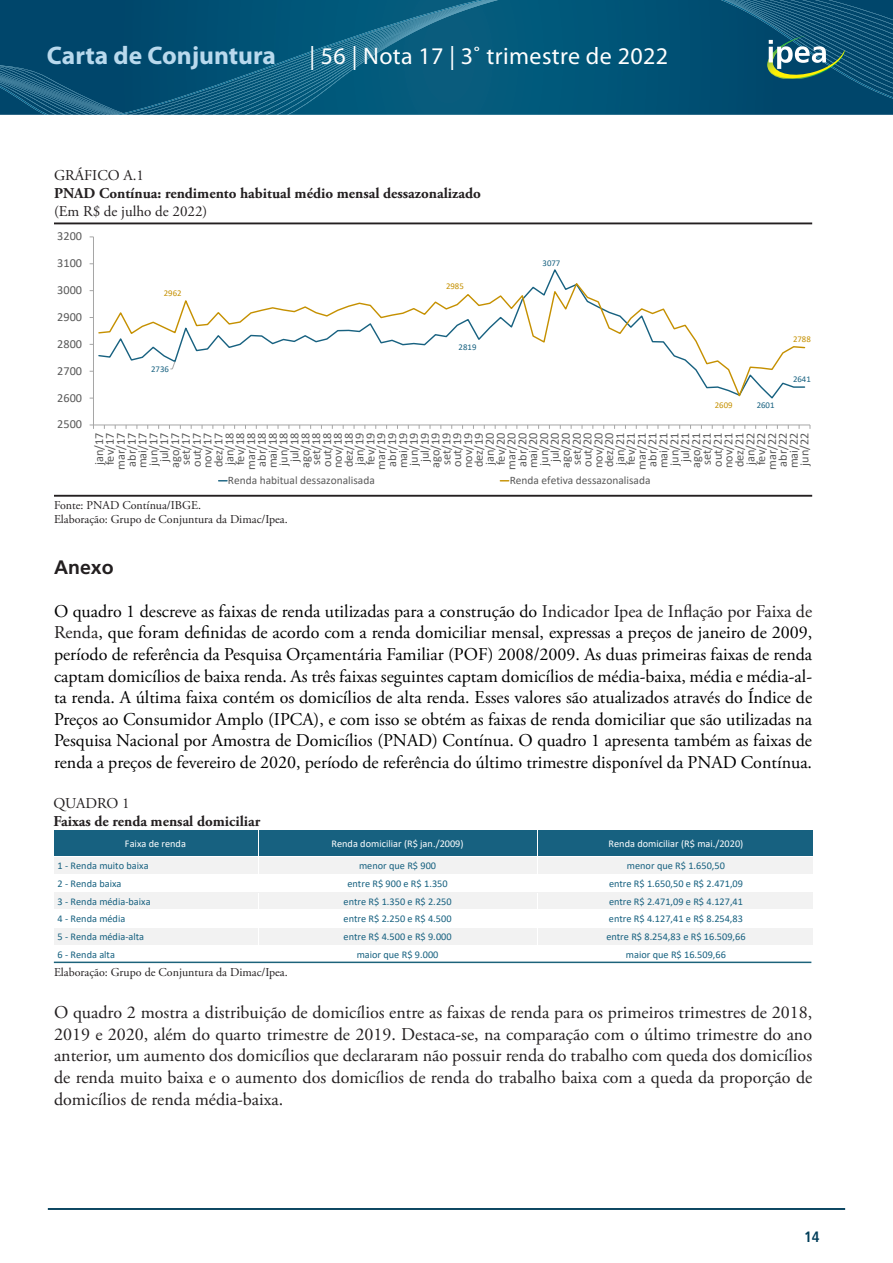
<style>
.page{position:relative;width:893px;height:1263px;background:#fff}
.page>*{position:absolute;margin:0;border:0;box-sizing:border-box;transform-origin:0 0}
.t1{font:700 25.5px "Myriad Pro";color:#b9d9ed}
.t2{font:24px "Myriad Pro";letter-spacing:.015em;color:#fff}
.Título_1{font:700 19.5px "Frutiger LT Pro";color:#231f20}
.corpo_de_texto{font:18px/21.6px "Adobe Garamond Pro";color:#000;text-align:justify}
.corpo_de_texto-2{font:18px/21.6px "Adobe Garamond Pro";color:#231f20;text-align:justify}
.t3{font:700 15px "Adobe Garamond Pro";color:#231f20}
.t4{font:15px "Adobe Garamond Pro";color:#231f20}
.t5{font:700 condensed 15px "Frutiger LT Pro";color:#013d59}
.t6{font:12.3px/10.8px "Calibri";color:#595959;text-align:right}
.t7{font:12px "Adobe Garamond Pro";color:#231f20}
.t8{font:11.4px "Calibri";color:#595959}
.t9{font:10.2px "Calibri";color:#176180}
.t10{font:10.2px "Calibri";color:#fff}
.t11{font:8.85px "Calibri";color:#176180}
.t12{font:8.85px "Calibri";color:#c59000}
.s1{color:#231f20}
</style>
<div class="page">
<svg style="left:498px;top:0;width:395px;height:115px;background:#015376"></svg>
<svg style="left:0;top:0;width:498px;height:115px;background:#095779"></svg>
<hr style="left:48px;top:1208px;width:797px;height:2px;background:#013d59">
<svg style="left:721px;top:0;width:172px;height:100px;background:#165876"></svg>
<hr style="left:54px;top:961px;width:757px;height:2px;background:#1d637b">
<div style="left:54px;top:830px;width:204px;height:26px;background:#176180"></div>
<div style="left:258px;top:830px;width:279px;height:26px;background:#176180"></div>
<div style="left:538px;top:830px;width:275px;height:26px;background:#176180"></div>
<div style="left:54px;top:857px;width:204px;height:17px;background:#f2f2f2"></div>
<div style="left:258px;top:857px;width:279px;height:17px;background:#f2f2f2"></div>
<div style="left:538px;top:857px;width:275px;height:17px;background:#f2f2f2"></div>
<div style="left:54px;top:893px;width:204px;height:16px;background:#f2f2f2"></div>
<div style="left:258px;top:893px;width:279px;height:16px;background:#f2f2f2"></div>
<div style="left:538px;top:893px;width:275px;height:16px;background:#f2f2f2"></div>
<div style="left:54px;top:928px;width:204px;height:17px;background:#f2f2f2"></div>
<div style="left:258px;top:928px;width:279px;height:17px;background:#f2f2f2"></div>
<div style="left:538px;top:928px;width:275px;height:17px;background:#f2f2f2"></div>
<svg style="left:258px;top:830px;width:1px;height:115px"></svg>
<hr style="left:54px;top:495px;width:758px;height:2px;background:#231f20">
<hr style="left:54px;top:222px;width:758px;height:2px;background:#231f20">
<hr style="left:93px;top:237px;width:1px;height:188px;background:#a6a6a6">
<hr style="left:93px;top:425px;width:717px;height:1px;background:#a6a6a6">
<svg style="left:98px;top:281px;width:708px;height:118px"></svg>
<svg style="left:170px;top:361px;width:5px;height:9px"></svg>
<h1 class="t1" style="left:47px;top:39px;width:230px">Carta de Conjuntura</h1>
<h2 class="t2" style="left:309px;top:41px;width:360px">| 56 | Nota 17 | 3˚ trimestre de 2022</h2>
<p class="t4" style="left:54px;top:166px;width:92px">GRÁFICO A.1</p>
<p class="t3" style="left:54px;top:184px;width:428px">PNAD Contínua: rendimento habitual médio mensal dessazonalizado</p>
<p class="t4" style="left:54px;top:202px;width:155px">(Em R$ de julho de 2022)</p>
<p class="t6" style="left:57px;top:231px;width:26px">3200</p>
<p class="t6" style="left:57px;top:257px;width:26px">3100</p>
<p class="t6" style="left:57px;top:284px;width:26px">3000</p>
<p class="t6" style="left:57px;top:311px;width:26px">2900</p>
<p class="t6" style="left:57px;top:338px;width:26px">2800</p>
<p class="t6" style="left:57px;top:365px;width:26px">2700</p>
<p class="t6" style="left:57px;top:392px;width:26px">2600</p>
<p class="t6" style="left:57px;top:419px;width:26px">2500</p>
<p class="t12" style="left:164px;top:287px;width:19px">2962</p>
<p class="t11" style="left:151px;top:363px;width:19px">2736</p>
<p class="t12" style="left:446px;top:280px;width:19px">2985</p>
<p class="t11" style="left:459px;top:341px;width:19px">2819</p>
<p class="t11" style="left:543px;top:256px;width:19px">3077</p>
<p class="t12" style="left:715px;top:399px;width:19px">2609</p>
<p class="t11" style="left:757px;top:399px;width:19px">2601</p>
<p class="t12" style="left:793px;top:333px;width:19px">2788</p>
<p class="t11" style="left:793px;top:373px;width:19px">2641</p>
<p class="t6" style="left:93px;top:470px;width:39px;rotate:-90deg">jan/17 fev/17 mar/17 abr/17 mai/17 jun/17 jul/17 ago/17 set/17 out/17 nov/17 dez/17 jan/18 fev/18 mar/18 abr/18 mai/18 jun/18 jul/18 ago/18 set/18 out/18 nov/18 dez/18 jan/19 fev/19 mar/19 abr/19 mai/19 jun/19 jul/19 ago/19 set/19 out/19 nov/19 dez/19 jan/20 fev/20 mar/20 abr/20 mai/20 jun/20 jul/20 ago/20 set/20 out/20 nov/20 dez/20 jan/21 fev/21 mar/21 abr/21 mai/21 jun/21 jul/21 ago/21 set/21 out/21 nov/21 dez/21 jan/22 fev/22 mar/22 abr/22 mai/22 jun/22</p>
<p class="t8" style="left:228px;top:472px;width:148px">Renda habitual dessazonalisada</p>
<p class="t8" style="left:510px;top:472px;width:142px">Renda efetiva dessazonalisada</p>
<p class="t7" style="left:54px;top:497px;width:149px">Fonte: PNAD Contínua/IBGE.</p>
<p class="t7" style="left:54px;top:512px;width:235px">Elaboração: Grupo de Conjuntura da Dimac/Ipea.</p>
<p class="Título_1" style="left:54px;top:556px;width:61px">Anexo</p>
<p class="corpo_de_texto" style="left:54px;top:601px;width:760px">O quadro 1 descreve as faixas de renda utilizadas para a construção do <span class="s1">Indicador Ipea de Inflação por Faixa de Renda</span>, que foram definidas de acordo com a renda domiciliar mensal, expressas a preços de janeiro de 2009, período de referência da Pesquisa Orçamentária Familiar (POF) 2008/2009. As duas primeiras faixas de renda captam domicílios de baixa renda. As três faixas seguintes captam domicílios de média-baixa, média e média-al&shy;ta renda. A última faixa contém os domicílios de alta renda. Esses valores são atualizados através do Índice de Preços ao Consumidor Amplo (IPCA), e com isso se obtém as faixas de renda domiciliar que são utilizadas na Pesquisa Nacional por Amostra de Domicílios (PNAD) Contínua. O quadro 1 apresenta também as faixas de renda a preços de fevereiro de 2020, período de referência do último trimestre disponível da PNAD Contínua.</p>
<p class="t4" style="left:53px;top:794px;width:78px">QUADRO 1</p>
<p class="t3" style="left:53px;top:813px;width:209px">Faixas de renda mensal domiciliar</p>
<p class="t10" style="left:125px;top:836px;width:62px">Faixa de renda</p>
<p class="t10" style="left:332px;top:836px;width:134px">Renda domiciliar (R$ jan./2009)</p>
<p class="t10" style="left:609px;top:836px;width:136px">Renda domiciliar (R$ mai./2020)</p>
<p class="t9" style="left:58px;top:859px;width:93px">1 - Renda muito baixa</p>
<p class="t9" style="left:359px;top:859px;width:79px">menor que R$ 900</p>
<p class="t9" style="left:627px;top:859px;width:99px">menor que R$ 1.650,50</p>
<p class="t9" style="left:58px;top:876px;width:65px">2 - Renda baixa</p>
<p class="t9" style="left:347px;top:876px;width:102px">entre R$ 900 e R$ 1.350</p>
<p class="t9" style="left:609px;top:876px;width:135px">entre R$ 1.650,50 e R$ 2.471,09</p>
<p class="t9" style="left:58px;top:894px;width:95px">3 - Renda média-baixa</p>
<p class="t9" style="left:344px;top:894px;width:110px">entre R$ 1.350 e R$ 2.250</p>
<p class="t9" style="left:609px;top:894px;width:136px">entre R$ 2.471,09 e R$ 4.127,41</p>
<p class="t9" style="left:58px;top:912px;width:69px">4 - Renda média</p>
<p class="t9" style="left:344px;top:912px;width:110px">entre R$ 2.250 e R$ 4.500</p>
<p class="t9" style="left:609px;top:912px;width:135px">entre R$ 4.127,41 e R$ 8.254,83</p>
<p class="t9" style="left:58px;top:929px;width:88px">5 - Renda média-alta</p>
<p class="t9" style="left:344px;top:929px;width:110px">entre R$ 4.500 e R$ 9.000</p>
<p class="t9" style="left:606px;top:929px;width:141px">entre R$ 8.254,83 e R$ 16.509,66</p>
<p class="t9" style="left:58px;top:947px;width:59px">6 - Renda alta</p>
<p class="t9" style="left:357px;top:947px;width:83px">maior que R$ 9.000</p>
<p class="t9" style="left:626px;top:947px;width:101px">maior que R$ 16.509,66</p>
<p class="t7" style="left:54px;top:965px;width:235px">Elaboração: Grupo de Conjuntura da Dimac/Ipea.</p>
<p class="corpo_de_texto-2" style="left:54px;top:1002px;width:760px">O quadro 2 mostra a distribuição de domicílios entre as faixas de renda para os primeiros trimestres de 2018, 2019 e 2020, além do quarto trimestre de 2019. Destaca-se, na comparação com o último trimestre do ano anterior, um aumento dos domicílios que declararam não possuir renda do trabalho com queda dos domicílios de renda muito baixa e o aumento dos domicílios de renda do trabalho baixa com a queda da proporção de domicílios de renda média-baixa.</p>
<p class="t5" style="left:804px;top:1228px;width:17px">14</p>
</div>
